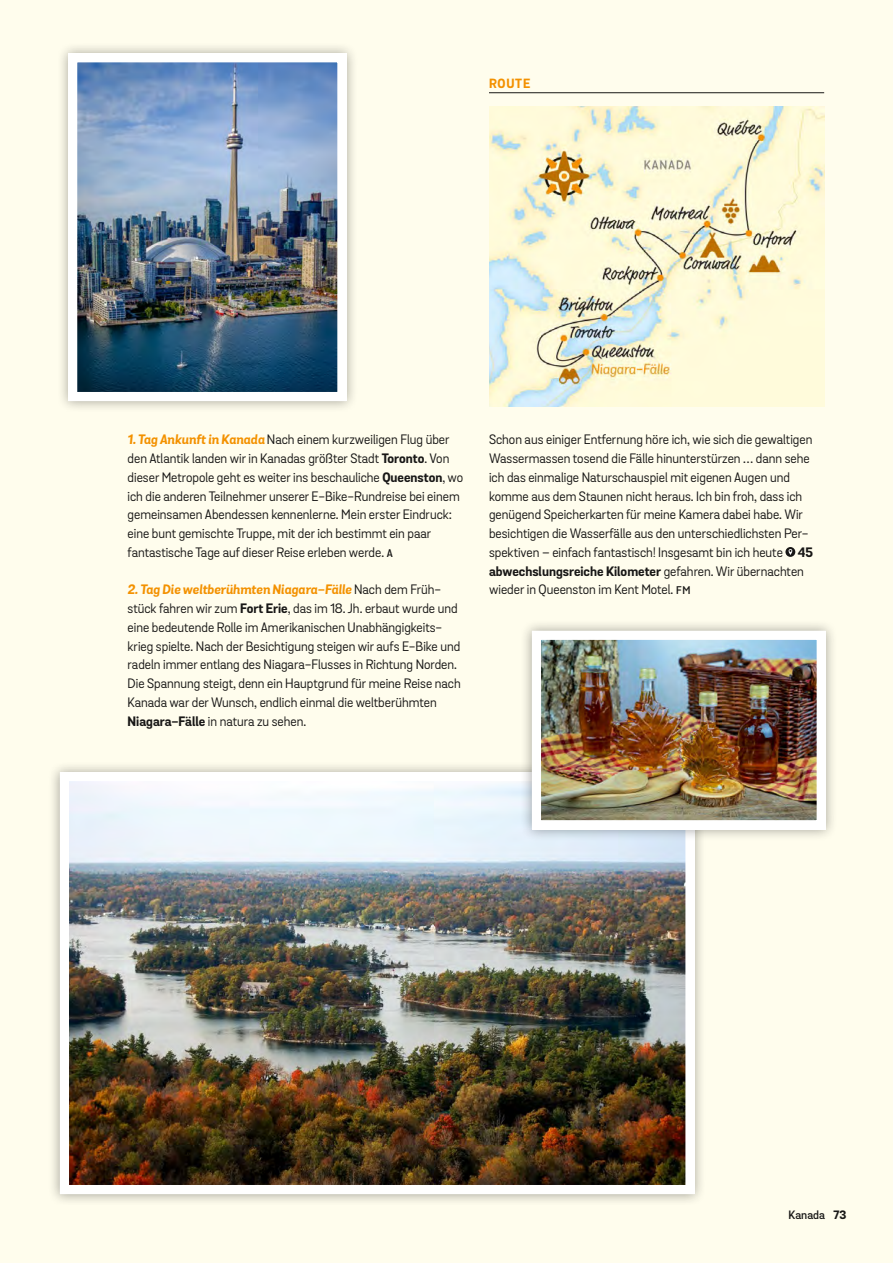
<style>
.page{position:relative;width:893px;height:1263px;background:#fffded}
.page>*{position:absolute;margin:0;border:0;box-sizing:border-box;transform-origin:0 0}
.t1{font:13.2px/18.8px "Grota Sans";color:#181716}
.t2{font:700 12.9px "Grota Sans";letter-spacing:.06em;color:#f39100}
.t3{font:600 11.7px "Grota Sans";color:#181716}
.s1{font-weight:700;font-style:italic;color:#f39100}
.s2{font-weight:700}
.s3{font-weight:600;font-size:10.8px}
</style>
<div class="page">
<svg style="left:785px;top:547px;width:10px;height:10px"></svg>
<svg style="left:789px;top:549px;width:3px;height:6px"></svg>
<hr style="left:489px;top:92px;width:335px;height:1px;background:#181716">
<img style="left:489px;top:107px;width:336px;height:300px">
<div style="left:57px;top:42px;width:301px;height:371px;background:#181716;opacity:.4"></div>
<img style="left:78px;top:63px;width:258px;height:328px">
<div style="left:68px;top:53px;width:278px;height:348px;border:9px solid #fff"></div>
<div style="left:48px;top:760px;width:658px;height:446px;background:#181716;opacity:.4"></div>
<img style="left:70px;top:782px;width:615px;height:402px">
<div style="left:60px;top:772px;width:635px;height:422px;border:9px solid #fff"></div>
<div style="left:520px;top:619px;width:317px;height:222px;background:#181716;opacity:.4"></div>
<img style="left:542px;top:641px;width:274px;height:178px">
<div style="left:532px;top:631px;width:294px;height:198px;border:9px solid #fff"></div>
<p class="t2" style="left:489px;top:76px;width:43px">ROUTE</p>
<p class="t1" style="left:128px;top:431px;width:337px"><span class="s1">1. Tag Ankunft in Kanada</span> Nach einem kurzweiligen Flug über den Atlantik landen wir in Kanadas größter Stadt <span class="s2">Toronto</span>. Von dieser Metropole geht es weiter ins beschauliche <span class="s2">Queenston</span>, wo ich die anderen Teilnehmer unserer E-Bike-Rundreise bei einem gemeinsamen Abendessen kennenlerne. Mein erster Eindruck: eine bunt gemischte Truppe, mit der ich bestimmt ein paar fantastische Tage auf dieser Reise erleben werde. <span class="s3">A</span></p>
<p class="t1" style="left:128px;top:581px;width:335px"><span class="s1">2. Tag Die weltberühmten Niagara-Fälle</span> Nach dem Früh&shy;stück fahren wir zum <span class="s2">Fort Erie</span>, das im 18. Jh. erbaut wurde und eine bedeutende Rolle im Amerikanischen Unabhängigkeits&shy;krieg spielte. Nach der Besichtigung steigen wir aufs E-Bike und radeln immer entlang des Niagara-Flusses in Richtung Norden.<br>Die Spannung steigt, denn ein Hauptgrund für meine Reise nach Kanada war der Wunsch, endlich einmal die weltberühmten <span class="s2">Niagara-Fälle</span> in natura zu sehen.</p>
<p class="t1" style="left:489px;top:431px;width:325px">Schon aus einiger Entfernung höre ich, wie sich die gewaltigen Wassermassen tosend die Fälle hinunterstürzen … dann sehe ich das einmalige Naturschauspiel mit eigenen Augen und komme aus dem Staunen nicht heraus. Ich bin froh, dass ich genügend Speicherkarten für meine Kamera dabei habe. Wir besichtigen die Wasserfälle aus den unterschiedlichsten Per&shy;spektiven – einfach fantastisch! Insgesamt bin ich heute <span class="s2">45 abwechslungsreiche Kilometer</span> gefahren. Wir übernachten wieder in Queenston im Kent Motel. <span class="s3">FM</span></p>
<p class="t3" style="left:789px;top:1207px;width:59px">Kanada <span class="s2">73</span></p>
</div>
